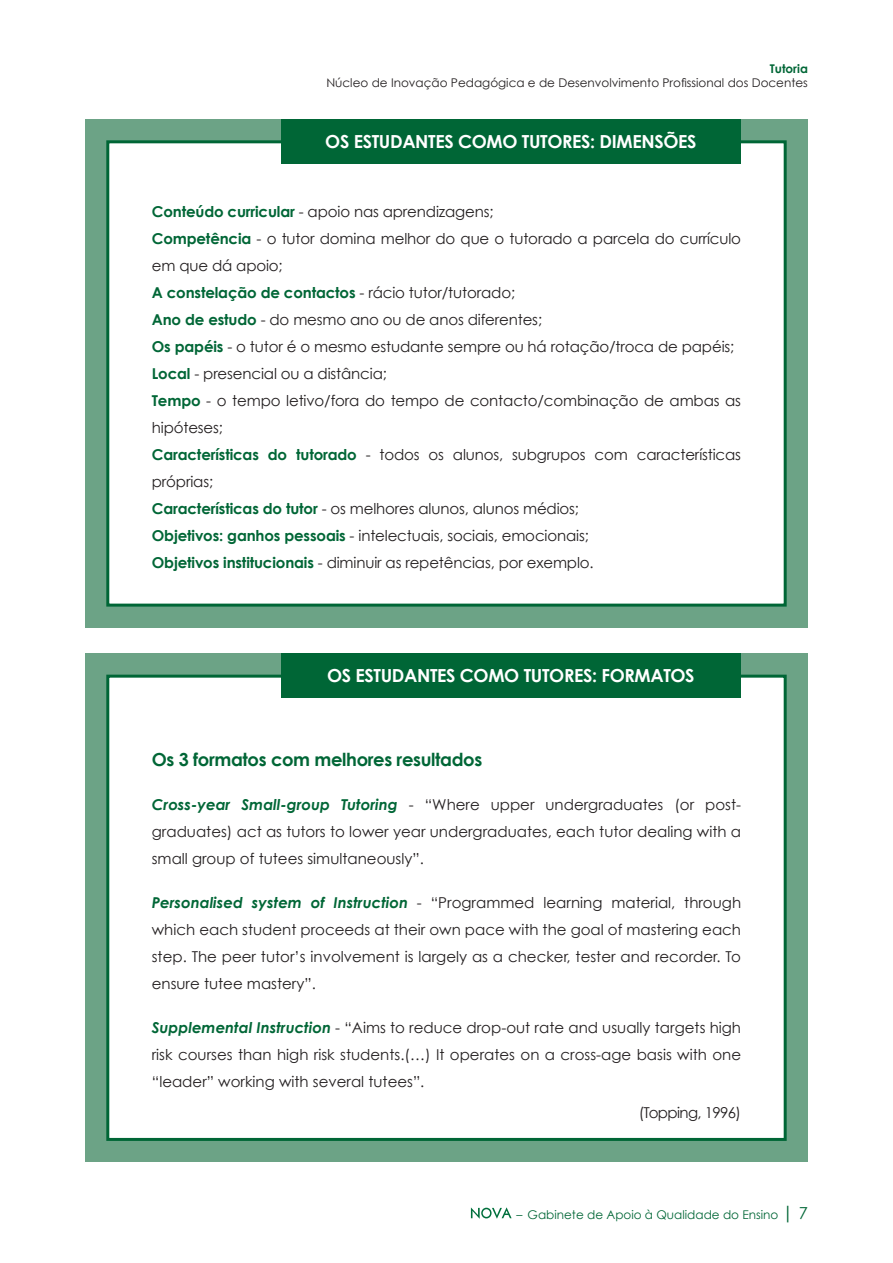
<style>
.page{position:relative;width:893px;height:1263px;background:#fff}
.page>*{position:absolute;margin:0;border:0;box-sizing:border-box;transform-origin:0 0}
.t1{font:700 18px "Century Gothic";letter-spacing:-.02em;color:#fff}
.t2{font:700 18px "Century Gothic";letter-spacing:-.02em;color:#006636}
.t3{font:15px/27px "Century Gothic";letter-spacing:-.01em;color:#231f20;text-align:justify}
.t4{font:15px "Century Gothic";letter-spacing:-.04em;color:#231f20}
.t5{font:12px "Century Gothic";color:#231f20}
.t6{font:12px "Century Gothic";color:#006636}
.t7{font:700 12px "Century Gothic";color:#006636}
.s1{font-weight:700;color:#006636}
.s2{font-weight:700;font-style:italic;color:#006636}
.s3{font-size:18px}
.s4{font-size:16.5px}
</style>
<div class="page">
<svg style="left:471px;top:1207px;width:41px;height:12px"></svg>
<div style="left:85px;top:119px;width:723px;height:509px;background:#6ca386"></div>
<div style="left:108px;top:142px;width:677px;height:463px;background:#fff"></div>
<div style="left:106px;top:140px;width:681px;height:467px;border:3px solid #006636"></div>
<div style="left:85px;top:653px;width:723px;height:509px;background:#6ca386"></div>
<div style="left:108px;top:676px;width:677px;height:463px;background:#fff"></div>
<div style="left:106px;top:675px;width:681px;height:466px;border:3px solid #006636"></div>
<div style="left:281px;top:119px;width:460px;height:44px;background:#006636"></div>
<div style="left:281px;top:653px;width:460px;height:45px;background:#006636"></div>
<p class="t7" style="left:770px;top:61px;width:40px">Tutoria</p>
<p class="t5" style="left:326px;top:76px;width:483px">Núcleo de Inovação Pedagógica e de Desenvolvimento Profissional dos Docentes</p>
<p class="t1" style="left:601px;top:130px;width:69px">Â bito</p>
<p class="t1" style="left:325px;top:130px;width:67px">Os estudan</p>
<p class="t1" style="left:428px;top:130px;width:268px">tes como tutores: dimensões</p>
<p class="t3" style="left:152px;top:198px;width:591px;text-align:left"><span class="s1">Conteúdo curricular</span> - apoio nas aprendizagens;<br><span class="s1">Competência</span> - o tutor domina melhor do que o tutorado a parcela do currículo em que dá apoio;<br><span class="s1">A constelação de contactos</span> - rácio tutor/tutorado;<br><span class="s1">Ano de estudo</span> - do mesmo ano ou de anos diferentes;<br><span class="s1">Os papéis</span> - o tutor é o mesmo estudante sempre ou há rotação/troca de papéis; <span class="s1">Local</span> - presencial ou a distância;<br><span class="s1">Tempo</span> - o tempo letivo/fora do tempo de contacto/combinação de ambas as hipóteses;<br><span class="s1">Características do tutorado</span> - todos os alunos, subgrupos com características próprias;<br><span class="s1">Características do tutor</span> - os melhores alunos, alunos médios;<br><span class="s1">Objetivos: ganhos pessoais</span> - intelectuais, sociais, emocionais;<br><span class="s1">Objetivos institucionais</span> - diminuir as repetências, por exemplo.</p>
<p class="t1" style="left:601px;top:664px;width:69px">Âmbito</p>
<p class="t1" style="left:327px;top:664px;width:67px">Os estudan</p>
<p class="t1" style="left:430px;top:664px;width:265px">tes como tutor es: formatos</p>
<p class="t2" style="left:152px;top:748px;width:332px">Os 3 formatos com melhores resultados</p>
<p class="t3" style="left:152px;top:790px;width:591px"><span class="s2">Cross-year Small-group Tutoring</span> - “Where upper undergraduates (or post&shy;graduates) act as tutors to lower year undergraduates, each tutor dealing with a small group of tutees simultaneously”.</p>
<p class="t3" style="left:152px;top:888px;width:591px"><span class="s2">Personalised system of Instruction</span> - “Programmed learning material, through which each student proceeds at their own pace with the goal of mastering each step. The peer tutor’s involvement is largely as a checker, tester and recorder. To ensure tutee mastery”.</p>
<p class="t3" style="left:152px;top:1013px;width:591px"><span class="s2">Supplemental Instruction</span> - “Aims to reduce drop-out rate and usually targets high risk courses than high risk students.(…) It operates on a cross-age basis with one “leader” working with several tutees”.</p>
<p class="t4" style="left:639px;top:1103px;width:104px">(Topping, 1996)</p>
<p class="t6" style="left:517px;top:1207px;width:293px">– Gabinete de Apoio à Qualidade do Ensino <span class="s3">|</span> <span class="s4">7</span></p>
</div>
